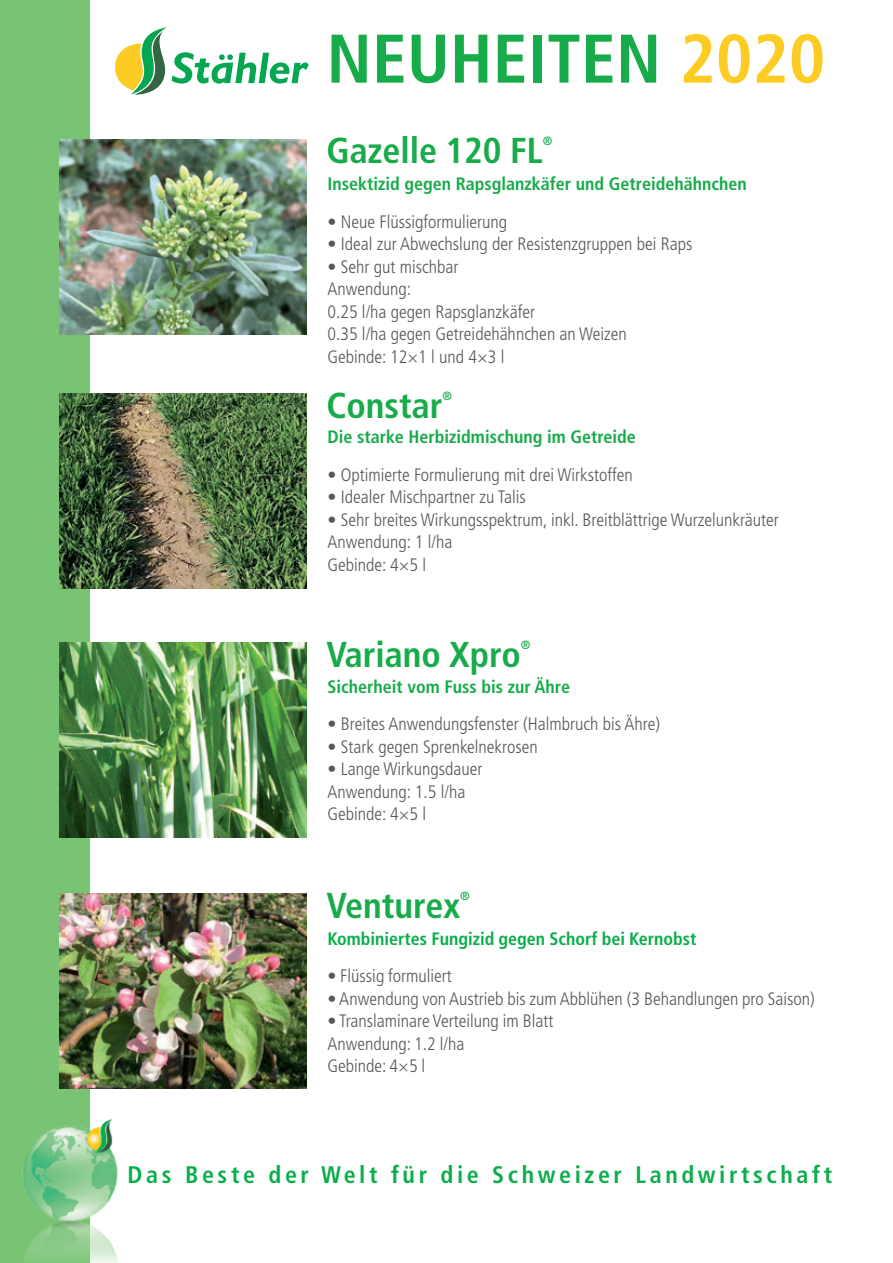
<style>
.page{position:relative;width:893px;height:1263px;background:#fff}
.page>*{position:absolute;margin:0;border:0;box-sizing:border-box;transform-origin:0 0}
.t1{font:700 condensed 68.7px "Frutiger LT Std";color:#18ab4a}
.Produkt{font:700 condensed 36px "Frutiger LT Std";color:#18ab4a}
.t2{font:700 condensed 24px "Frutiger LT Std";letter-spacing:.15em;color:#0cae4c}
.Produkt-2{font:300 condensed 18px "Frutiger LT Std";color:#57585a}
.t3{font:700 condensed 18px "Frutiger LT Std";color:#18ab4a}
.Produkt-3{font:700 condensed 18px "Frutiger LT Std";color:#0cae4c}
.Produkt-4{font:700 condensed 12px "Frutiger LT Std";color:#18ab4a}
.s1{color:#fccb24}
</style>
<div class="page">
<div style="left:0;top:0;width:89px;height:1263px;background:#78c474"></div>
<svg style="left:115px;top:27px;width:194px;height:68px"></svg>
<img style="left:22px;top:1097px;width:96px;height:166px">
<img style="left:60px;top:139px;width:246px;height:196px">
<img style="left:60px;top:393px;width:246px;height:196px">
<img style="left:60px;top:642px;width:246px;height:196px">
<img style="left:60px;top:893px;width:246px;height:196px">
<p class="t1" style="left:326px;top:18px;width:500px">NEUHEITEN <span class="s1">2020</span></p>
<p class="Produkt" style="left:326px;top:129px;width:218px">Gazelle 120 FL</p>
<p class="Produkt-4" style="left:543px;top:134px;width:11px">®</p>
<p class="t3" style="left:327px;top:173px;width:421px">Insektizid gegen Rapsglanzkäfer und Getreidehähnchen</p>
<p class="Produkt-2" style="left:327px;top:211px;width:181px">• Neue Flüssigformulierung</p>
<p class="Produkt-2" style="left:327px;top:234px;width:366px">• Ideal zur Abwechslung der Resistenzgruppen bei Raps</p>
<p class="Produkt-2" style="left:327px;top:256px;width:132px">• Sehr gut mischbar</p>
<p class="Produkt-2" style="left:327px;top:279px;width:85px">Anwendung:</p>
<p class="Produkt-2" style="left:327px;top:301px;width:209px">0.25 l/ha gegen Rapsglanzkäfer</p>
<p class="Produkt-2" style="left:327px;top:324px;width:301px">0.35 l/ha gegen Getreidehähnchen an Weizen</p>
<p class="Produkt-2" style="left:327px;top:346px;width:179px">Gebinde: 12×1 l und 4×3 l</p>
<p class="Produkt" style="left:326px;top:384px;width:118px">Constar</p>
<p class="Produkt-4" style="left:442px;top:389px;width:11px">®</p>
<p class="t3" style="left:327px;top:426px;width:310px">Die starke Herbizidmischung im Getreide</p>
<p class="Produkt-2" style="left:327px;top:464px;width:307px">• Optimierte Formulierung mit drei Wirkstoffen</p>
<p class="Produkt-2" style="left:327px;top:487px;width:200px">• Idealer Mischpartner zu Talis</p>
<p class="Produkt-2" style="left:327px;top:509px;width:453px">• Sehr breites Wirkungsspektrum, inkl. Breitblättrige Wurzelunkräuter</p>
<p class="Produkt-2" style="left:327px;top:532px;width:126px">Anwendung: 1 l/ha</p>
<p class="Produkt-2" style="left:327px;top:554px;width:100px">Gebinde: 4×5 l</p>
<p class="Produkt" style="left:326px;top:633px;width:196px">Variano Xpro</p>
<p class="Produkt-4" style="left:521px;top:637px;width:11px">®</p>
<p class="t3" style="left:327px;top:676px;width:244px">Sicherheit vom Fuss bis zur Ähre</p>
<p class="Produkt-2" style="left:327px;top:714px;width:334px">• Breites Anwendungsfenster (Halmbruch bis Ähre)</p>
<p class="Produkt-2" style="left:327px;top:736px;width:212px">• Stark gegen Sprenkelnekrosen</p>
<p class="Produkt-2" style="left:327px;top:759px;width:156px">• Lange Wirkungsdauer</p>
<p class="Produkt-2" style="left:327px;top:781px;width:139px">Anwendung: 1.5 l/ha</p>
<p class="Produkt-2" style="left:327px;top:804px;width:100px">Gebinde: 4×5 l</p>
<p class="Produkt" style="left:326px;top:884px;width:135px">Venturex</p>
<p class="Produkt-4" style="left:460px;top:889px;width:11px">®</p>
<p class="Produkt-3" style="left:327px;top:928px;width:371px">Kombiniertes Fungizid gegen Schorf bei Kernobst</p>
<p class="Produkt-2" style="left:327px;top:966px;width:126px">• Flüssig formuliert</p>
<p class="Produkt-2" style="left:327px;top:988px;width:489px">• Anwendung von Austrieb bis zum Abblühen (3 Behandlungen pro Saison)</p>
<p class="Produkt-2" style="left:327px;top:1011px;width:227px">• Translaminare Verteilung im Blatt</p>
<p class="Produkt-2" style="left:327px;top:1033px;width:139px">Anwendung: 1.2 l/ha</p>
<p class="Produkt-2" style="left:327px;top:1056px;width:99px">Gebinde: 4×5 l</p>
<p class="t2" style="left:128px;top:1160px;width:706px">Das Beste der Welt für die Schweizer Landwirtschaft</p>
</div>
